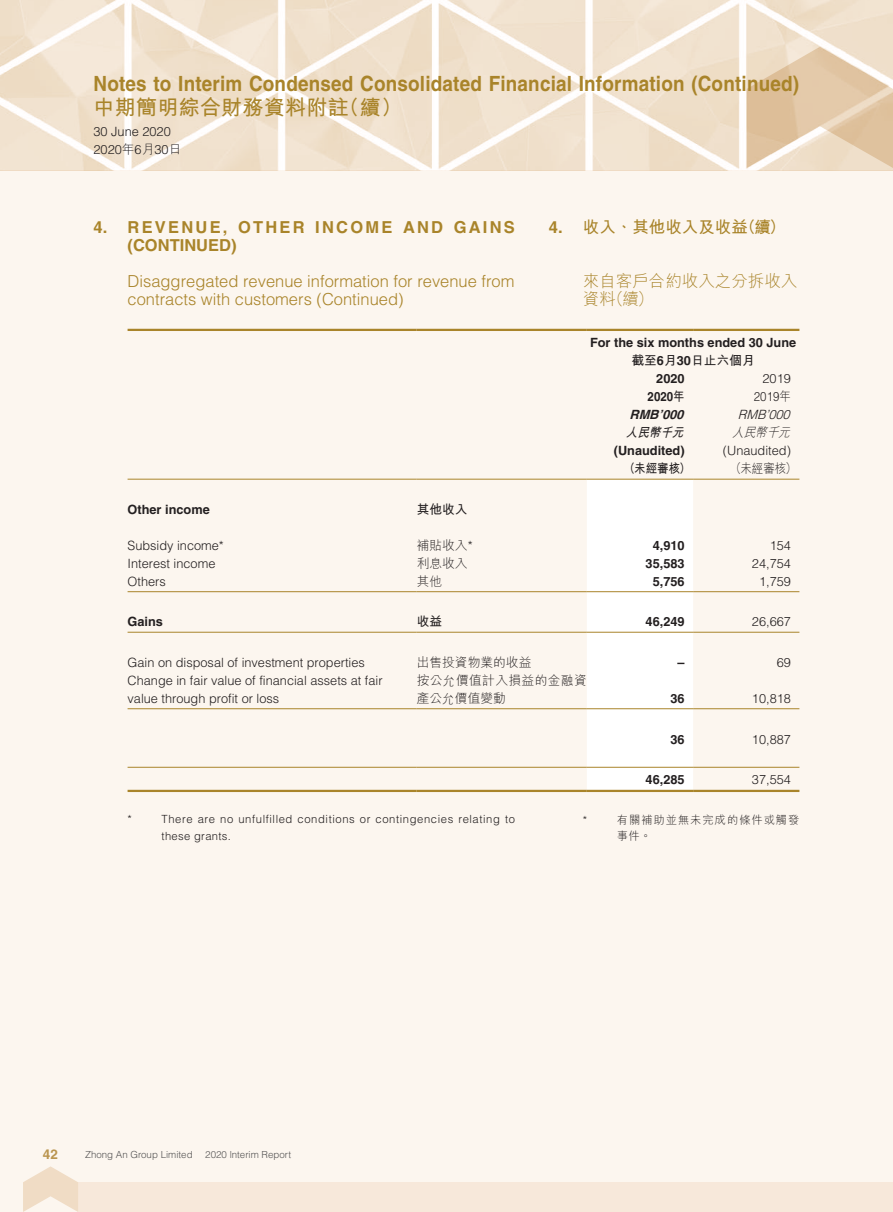
<style>
.page{position:relative;width:893px;height:1212px;background:#fff}
.page>*{position:absolute;margin:0;border:0;box-sizing:border-box;transform-origin:0 0}
.t1{font:700 21px "Helvetica LT Std";letter-spacing:.01em;color:#a9842a;scale:.9 1}
.t2{font:700 21px "M Hei HK";letter-spacing:.015em;color:#a9842a}
.t3{font:300 16.5px/18px "Helvetica LT Std";color:#a9842a}
.t4{font:700 16.5px/18px "Helvetica LT Std";letter-spacing:.135em;color:#a9842a}
.t5{font:300 16.5px/18px "M Hei HK";color:#a9842a}
.t6{font:700 16.5px "M Hei HK";color:#a9842a}
.t7{font:700 13.5px "Helvetica LT Std";color:#bd9b55}
.t8{font:300 12.75px/18px "Helvetica LT Std";color:#231f20}
.t9{font:700 12.75px "Helvetica LT Std";color:#231f20}
.t10{font:300 12.75px "M Hei HK";color:#231f20}
.t11{font:300 12.75px/18px "M Hei HK";letter-spacing:.03em;color:#231f20}
.t12{font:700 12.75px "M Hei HK";color:#231f20}
.t13{font:italic 700 12.75px "Helvetica LT Std";color:#231f20}
.t14{font:italic 300 12.75px "Helvetica LT Std";color:#231f20}
.t15{font:700 12.75px "M Hei HK";color:#231f20;scale:.9 1}
.t16{font:300 12.75px "M Hei HK";color:#231f20;scale:.9 1}
.t17{font:700 12.75px "Helvetica LT Std";color:#231f20;scale:.9 1}
.t18{font:300 12.75px "Helvetica LT Std";color:#231f20;scale:.9 1}
.t19{font:italic 700 12.75px "M Hei HK";color:#231f20;scale:.9 1}
.t20{font:italic 300 12.75px "M Hei HK";color:#231f20;scale:.9 1}
.t21{font:300 11.25px/16.5px "Helvetica LT Std";letter-spacing:.055em;color:#231f20}
.t22{font:300 11.25px/16.5px "M Hei HK";letter-spacing:.085em;color:#231f20}
.t23{font:300 9.75px "Helvetica LT Std";color:#57585a}
.s1{font-family:"M Hei HK"}
.s2{font-family:"Helvetica LT Std"}
</style>
<div class="page">
<img style="left:0;top:0;width:893px;height:170px">
<div style="left:0;top:170px;width:893px;height:1042px;background:#fcf6ef"></div>
<svg style="left:747px;top:47px;width:146px;height:121px;background:#e6cfb2"></svg>
<div style="left:587px;top:480px;width:106px;height:310px;background:#fff"></div>
<hr style="left:128px;top:329px;width:289px;height:2px;background:#a9842a">
<hr style="left:417px;top:329px;width:170px;height:2px;background:#a9842a">
<hr style="left:587px;top:329px;width:106px;height:2px;background:#a9842a">
<hr style="left:693px;top:329px;width:106px;height:2px;background:#a9842a">
<hr style="left:128px;top:479px;width:289px;height:1px;background:#a9842a">
<hr style="left:417px;top:479px;width:170px;height:1px;background:#a9842a">
<hr style="left:587px;top:479px;width:106px;height:1px;background:#a9842a">
<hr style="left:693px;top:479px;width:106px;height:1px;background:#a9842a">
<hr style="left:128px;top:591px;width:289px;height:1px;background:#a9842a">
<hr style="left:417px;top:591px;width:170px;height:1px;background:#a9842a">
<hr style="left:587px;top:591px;width:106px;height:1px;background:#a9842a">
<hr style="left:693px;top:591px;width:106px;height:1px;background:#a9842a">
<hr style="left:128px;top:632px;width:289px;height:1px;background:#a9842a">
<hr style="left:417px;top:632px;width:170px;height:1px;background:#a9842a">
<hr style="left:587px;top:632px;width:106px;height:1px;background:#a9842a">
<hr style="left:693px;top:632px;width:106px;height:1px;background:#a9842a">
<hr style="left:128px;top:708px;width:289px;height:1px;background:#a9842a">
<hr style="left:417px;top:708px;width:170px;height:1px;background:#a9842a">
<hr style="left:587px;top:708px;width:106px;height:1px;background:#a9842a">
<hr style="left:693px;top:708px;width:106px;height:1px;background:#a9842a">
<hr style="left:128px;top:767px;width:289px;height:1px;background:#a9842a">
<hr style="left:417px;top:767px;width:170px;height:1px;background:#a9842a">
<hr style="left:587px;top:767px;width:106px;height:1px;background:#a9842a">
<hr style="left:693px;top:767px;width:106px;height:1px;background:#a9842a">
<hr style="left:128px;top:790px;width:289px;height:2px;background:#a9842a">
<hr style="left:417px;top:790px;width:170px;height:2px;background:#a9842a">
<hr style="left:587px;top:790px;width:106px;height:2px;background:#a9842a">
<hr style="left:693px;top:790px;width:106px;height:2px;background:#a9842a">
<h1 class="t1" style="left:94px;top:71px;width:786px">Notes to Interim Condensed Consolidated Financial Information (Continued)</h1>
<h1 class="t2" style="left:94px;top:92px;width:310px">中期簡明綜合財務資料附註（續）</h1>
<p class="t8" style="left:94px;top:122px;width:89px">30 June 2020<br>2020<span class="s1">年</span>6<span class="s1">月</span>30<span class="s1">日</span></p>
<p class="t4" style="left:128px;top:218px;width:389px;text-indent:-34px">4. REVENUE, OTHER INCOME AND GAINS (CONTINUED)</p>
<p class="t3" style="left:128px;top:272px;width:388px">Disaggregated revenue information for revenue from contracts with customers (Continued)</p>
<p class="t6" style="left:549px;top:215px;width:238px"><span class="s2">4.</span> 收入、其他收入及收益（續）</p>
<p class="t5" style="left:583px;top:272px;width:216px">來自客戶合約收入之分拆收入資料（續）</p>
<p class="t9" style="left:590px;top:335px;width:208px">For the six months ended 30 June</p>
<p class="t12" style="left:631px;top:351px;width:125px">截至<span class="s2">6</span>月<span class="s2">30</span>日止六個月</p>
<p class="t9" style="left:656px;top:371px;width:30px">2020</p>
<p class="t8" style="left:762px;top:370px;width:30px">2019</p>
<p class="t17" style="left:648px;top:389px;width:43px">2020<span class="s1">年</span></p>
<p class="t18" style="left:754px;top:389px;width:43px">2019<span class="s1">年</span></p>
<p class="t13" style="left:629px;top:407px;width:59px">RMB’000</p>
<p class="t14" style="left:738px;top:407px;width:57px">RMB’000</p>
<p class="t19" style="left:626px;top:423px;width:70px">人民幣千元</p>
<p class="t20" style="left:732px;top:426px;width:69px">人民幣千元</p>
<p class="t9" style="left:614px;top:443px;width:72px">(Unaudited)</p>
<p class="t8" style="left:723px;top:442px;width:70px">(Unaudited)</p>
<p class="t15" style="left:624px;top:459px;width:76px">（未經審核）</p>
<p class="t16" style="left:730px;top:462px;width:75px">（未經審核）</p>
<p class="t9" style="left:128px;top:502px;width:84px">Other income</p>
<p class="t12" style="left:417px;top:500px;width:52px">其他收入</p>
<p class="t8" style="left:128px;top:536px;width:98px">Subsidy income*</p>
<p class="t10" style="left:417px;top:539px;width:57px">補貼收入<span class="s2">*</span></p>
<p class="t9" style="left:653px;top:538px;width:33px">4,910</p>
<p class="t8" style="left:770px;top:536px;width:23px">154</p>
<p class="t8" style="left:128px;top:554px;width:89px">Interest income</p>
<p class="t10" style="left:417px;top:557px;width:52px">利息收入</p>
<p class="t9" style="left:646px;top:556px;width:40px">35,583</p>
<p class="t8" style="left:752px;top:554px;width:40px">24,754</p>
<p class="t8" style="left:128px;top:572px;width:40px">Others</p>
<p class="t10" style="left:417px;top:575px;width:27px">其他</p>
<p class="t9" style="left:653px;top:574px;width:33px">5,756</p>
<p class="t8" style="left:759px;top:572px;width:33px">1,759</p>
<p class="t9" style="left:128px;top:614px;width:37px">Gains</p>
<p class="t12" style="left:417px;top:612px;width:27px">收益</p>
<p class="t9" style="left:646px;top:614px;width:40px">46,249</p>
<p class="t8" style="left:752px;top:613px;width:40px">26,667</p>
<p class="t8" style="left:128px;top:653px;width:239px">Gain on disposal of investment properties</p>
<p class="t10" style="left:417px;top:656px;width:116px">出售投資物業的收益</p>
<p class="t9" style="left:677px;top:655px;width:9px">–</p>
<p class="t8" style="left:777px;top:653px;width:16px">69</p>
<p class="t8" style="left:128px;top:671px;width:257px">Change in fair value of financial assets at fair value through profit or loss</p>
<p class="t11" style="left:417px;top:671px;width:172px">按公允價值計入損益的金融資產公允價值變動</p>
<p class="t9" style="left:670px;top:691px;width:16px">36</p>
<p class="t8" style="left:752px;top:689px;width:40px">10,818</p>
<p class="t9" style="left:670px;top:731px;width:16px">36</p>
<p class="t8" style="left:752px;top:730px;width:40px">10,887</p>
<p class="t9" style="left:646px;top:772px;width:40px">46,285</p>
<p class="t8" style="left:752px;top:770px;width:40px">37,554</p>
<p class="t21" style="left:128px;top:811px;width:6px">*</p>
<p class="t21" style="left:162px;top:811px;width:355px">There are no unfulfilled conditions or contingencies relating to these grants.</p>
<p class="t21" style="left:583px;top:811px;width:6px">*</p>
<p class="t22" style="left:617px;top:811px;width:184px">有關補助並無未完成的條件或觸發事件。</p>
<p class="t7" style="left:43px;top:1146px;width:17px">42</p>
<p class="t23" style="left:85px;top:1149px;width:109px">Zhong An Group Limited</p>
<p class="t23" style="left:205px;top:1149px;width:87px">2020 lnterim Report</p>
</div>
